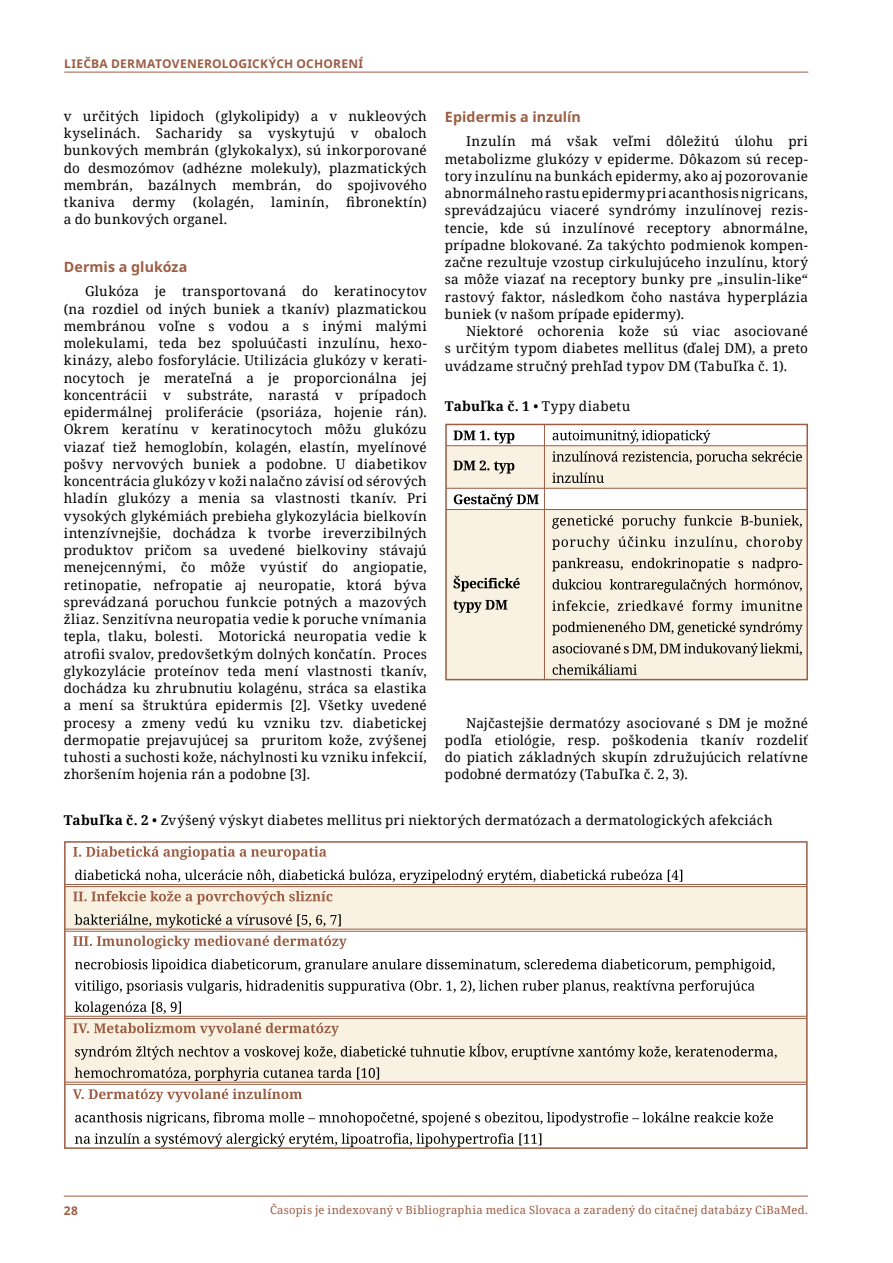
<style>
.page{position:relative;width:893px;height:1263px;background:#fff}
.page>*{position:absolute;margin:0;border:0;box-sizing:border-box;transform-origin:0 0}
.t1{font:700 14.25px "Noto Sans";letter-spacing:.005em;color:#9c5d43}
.t2{font:13.5px/17.2px "Noto Serif";letter-spacing:.015em;color:#000;text-align:justify}
.t3{font:13.5px "Noto Serif";letter-spacing:.04em;color:#000}
.t4{font:13.5px "Noto Serif";letter-spacing:.045em;color:#000}
.t5{font:700 12px "Noto Sans";letter-spacing:.02em;color:#9c5d43}
.t6{font:11.25px "Noto Serif";letter-spacing:.025em;color:#9c5d43}
.s1{font-weight:700}
</style>
<div class="page">
<hr style="left:64px;top:72px;width:744px;height:1px;background:#9c5d43">
<hr style="left:64px;top:1196px;width:744px;height:1px;background:#9c5d43">
<div style="left:446px;top:509px;width:361px;height:170px;background:#f9f1e1"></div>
<div style="left:446px;top:446px;width:361px;height:42px;background:#f9f1e1"></div>
<hr style="left:446px;top:445px;width:361px;height:1px;background:#9b5d43">
<hr style="left:446px;top:488px;width:361px;height:1px;background:#9b5d43">
<hr style="left:446px;top:509px;width:361px;height:1px;background:#9b5d43">
<svg style="left:453px;top:430px;width:61px;height:13px"></svg>
<svg style="left:453px;top:460px;width:61px;height:13px"></svg>
<svg style="left:454px;top:494px;width:85px;height:13px"></svg>
<svg style="left:453px;top:576px;width:67px;height:37px"></svg>
<svg style="left:552px;top:430px;width:251px;height:245px"></svg>
<hr style="left:544px;top:424px;width:1px;height:256px;background:#9b5d43">
<div style="left:445px;top:424px;width:363px;height:256px;border:2px solid #9b5d43"></div>
<div style="left:65px;top:1018px;width:742px;height:64px;background:#f9f1e1"></div>
<div style="left:65px;top:886px;width:742px;height:43px;background:#f9f1e1"></div>
<div style="left:64px;top:841px;width:744px;height:308px;border:2px solid #9b5d43"></div>
<svg style="left:73px;top:846px;width:253px;height:14px"></svg>
<hr style="left:65px;top:884px;width:742px;height:1px;background:#9b5d43">
<hr style="left:65px;top:886px;width:742px;height:1px;background:#9b5d43">
<hr style="left:65px;top:931px;width:742px;height:1px;background:#9b5d43">
<hr style="left:65px;top:929px;width:742px;height:1px;background:#9b5d43">
<hr style="left:65px;top:1018px;width:742px;height:1px;background:#9b5d43">
<hr style="left:65px;top:1016px;width:742px;height:1px;background:#9b5d43">
<hr style="left:65px;top:1082px;width:742px;height:1px;background:#9b5d43">
<hr style="left:65px;top:1084px;width:742px;height:1px;background:#9b5d43">
<svg style="left:75px;top:870px;width:607px;height:13px"></svg>
<svg style="left:75px;top:914px;width:266px;height:14px"></svg>
<svg style="left:75px;top:959px;width:699px;height:56px"></svg>
<svg style="left:75px;top:1043px;width:702px;height:38px"></svg>
<svg style="left:75px;top:1112px;width:698px;height:35px"></svg>
<svg style="left:73px;top:891px;width:259px;height:13px"></svg>
<svg style="left:73px;top:935px;width:274px;height:14px"></svg>
<svg style="left:73px;top:1023px;width:266px;height:13px"></svg>
<svg style="left:73px;top:1088px;width:229px;height:14px"></svg>
<p class="t5" style="left:64px;top:57px;width:301px">LIEČBA DERMATOVENEROLOGICKÝCH OCHORENÍ</p>
<p class="t2" style="left:64px;top:107px;width:365px">v určitých lipidoch (glykolipidy) a v nukleových kyselinách. Sacharidy sa vyskytujú v obaloch bunkových membrán (glykokalyx), sú inkorporované do desmozómov (adhézne molekuly), plazmatických membrán, bazálnych membrán, do spojivového tkaniva</p>
<p class="t1" style="left:445px;top:108px;width:138px">Epidermis a inzulín</p>
<p class="t2" style="left:445px;top:132px;width:365px;text-indent:21px">Inzulín má však veľmi dôležitú úlohu pri metabolizme glukózy v epiderme. Dôkazom sú recep&shy;tory inzulínu na bunkách epidermy, ako aj pozorovanie abnormálneho rastu epidermy pri acanthosis nigricans, sprevádzajúcu viaceré syndrómy inzulínovej rezis&shy;tencie, kde sú inzulínové receptory abnormálne, prípadne blokované. Za takýchto podmienok kompen&shy;začne rezultuje vzostup cirkulujúceho inzulínu, ktorý sa môže viazať na receptory bunky pre „insulin-like“ rastový faktor, následkom čoho nastáva hyperplázia buniek (v našom prípade epidermy).</p>
<p class="t2" style="left:445px;top:322px;width:365px;text-indent:21px">Niektoré ochorenia kože sú viac asociované s určitým typom diabetes mellitus (ďalej DM), a preto uvádzame stručný prehľad typov DM (Tabuľka č. 1).</p>
<p class="t3" style="left:445px;top:397px;width:187px"><span class="s1">Tabuľka č. 1</span> • Typy diabetu</p>
<p class="t2" style="left:132px;top:193px;width:45px">dermy</p>
<p class="t2" style="left:193px;top:193px;width:62px">(kolagén,</p>
<p class="t4" style="left:271px;top:193px;width:59px">laminín,</p>
<p class="t2" style="left:346px;top:193px;width:82px">fibronektín)</p>
<p class="t2" style="left:64px;top:210px;width:165px">a do bunkových organel.</p>
<p class="t1" style="left:64px;top:258px;width:125px">Dermis a glukóza</p>
<p class="t2" style="left:64px;top:282px;width:365px;text-indent:21px">Glukóza je transportovaná do keratinocytov (na rozdiel od iných buniek a tkanív) plazmatickou membránou voľne s vodou a s inými malými molekulami, teda bez spoluúčasti inzulínu, hexo&shy;kinázy, alebo fosforylácie. Utilizácia glukózy v kerati&shy;nocytoch je merateľná a je proporcionálna jej koncentrácii v substráte, narastá v prípadoch epidermálnej proliferácie (psoriáza, hojenie rán).<br>Okrem keratínu v keratinocytoch môžu glukózu viazať tiež hemoglobín, kolagén, elastín, myelínové pošvy nervových buniek a podobne. U diabetikov koncentrácia glukózy v koži nalačno závisí od sérových hladín glukózy a menia sa vlastnosti tkanív. Pri vysokých glykémiách prebieha glykozylácia bielkovín intenzívnejšie, dochádza k tvorbe ireverzibilných produktov pričom sa uvedené bielkoviny stávajú menejcennými, čo môže vyústiť do angiopatie, retinopatie, nefropatie aj neuropatie, ktorá býva sprevádzaná poruchou funkcie potných a mazových žliaz. Senzitívna neuropatia vedie k poruche vnímania tepla, tlaku, bolesti. Motorická neuropatia vedie k atrofii svalov, predovšetkým dolných končatín. Proces glykozylácie proteínov teda mení vlastnosti tkanív, dochádza ku zhrubnutiu kolagénu, stráca sa elastika a mení sa štruktúra epidermis [2]. Všetky uvedené procesy a zmeny vedú ku vzniku tzv. diabetickej dermopatie prejavujúcej sa pruritom kože, zvýšenej tuhosti a suchosti kože, náchylnosti ku vzniku infekcií, zhoršením hojenia rán a podobne [3].</p>
<p class="t2" style="left:445px;top:713px;width:365px;text-indent:21px">Najčastejšie dermatózy asociované s DM je možné podľa etiológie, resp. poškodenia tkanív rozdeliť do piatich základných skupín združujúcich relatívne podobné dermatózy (Tabuľka č. 2, 3).</p>
<p class="t2" style="left:64px;top:811px;width:710px"><span class="s1">Tabuľka č. 2</span> • Zvýšený výskyt diabetes mellitus pri niektorých dermatózach a dermatologických afekciách</p>
<p class="t5" style="left:64px;top:1203px;width:16px">28</p>
<p class="t6" style="left:270px;top:1202px;width:539px">Časopis je indexovaný v Bibliographia medica Slovaca a zaradený do citačnej databázy CiBaMed.</p>
</div>
